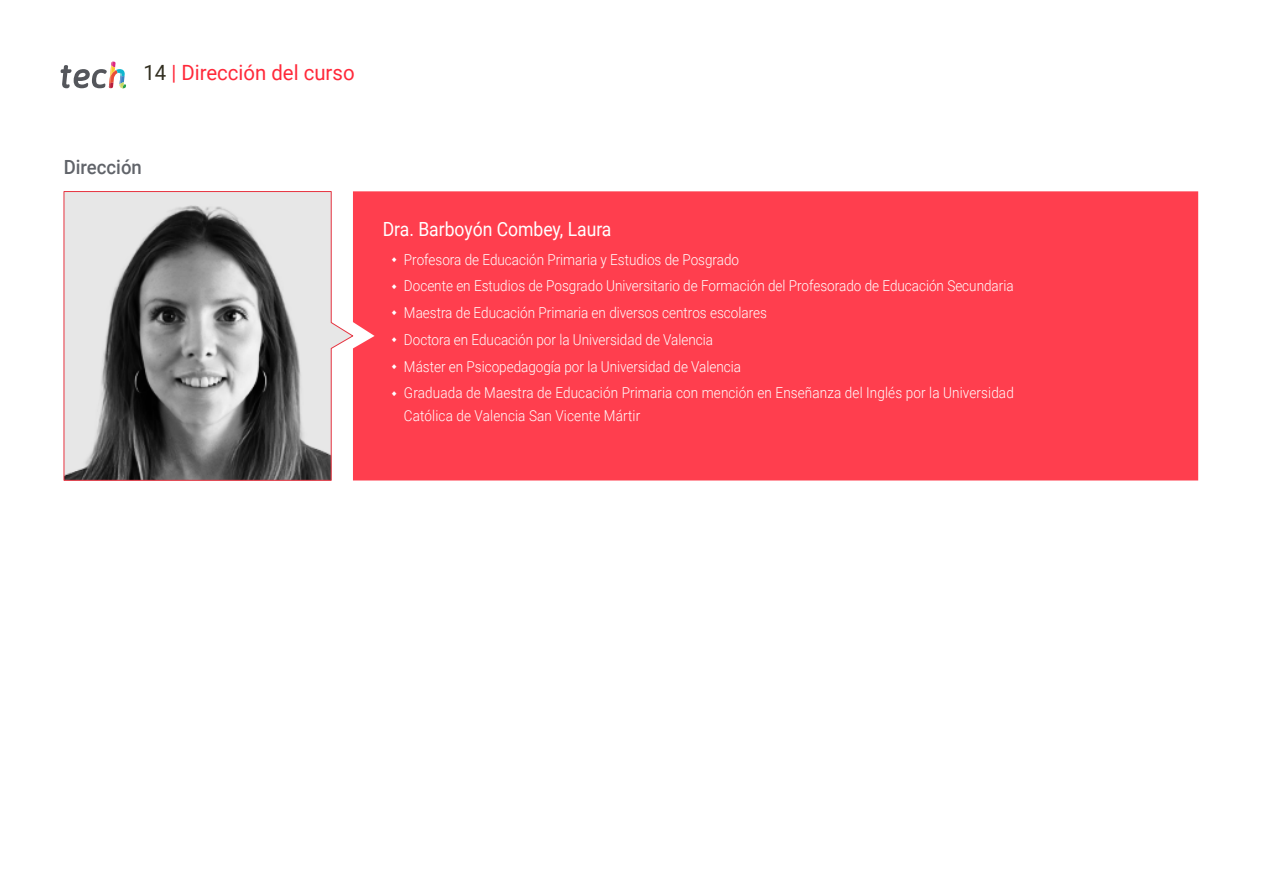
<style>
.page{position:relative;width:1263px;height:893px;background:#fff}
.page>*{position:absolute;margin:0;border:0;box-sizing:border-box;transform-origin:0 0}
.t1{font:21px "Roboto";color:#ff293a}
.t2{font:19.5px "Roboto";color:#fff;scale:.9 1}
.t3{font:500 19.5px "Roboto";color:#61646a;scale:.95 1}
.t4{font:300 15px/26.7px "Roboto";color:#fff;scale:.9 1}
.s1{color:#312e20}
</style>
<div class="page">
<svg style="left:61px;top:62px;width:65px;height:27px"></svg>
<div style="left:353px;top:191px;width:845px;height:289px;background:#ff3e4e"></div>
<svg style="left:64px;top:191px;width:289px;height:290px;background:#9d9b9b"></svg>
<svg style="left:392px;top:257px;width:5px;height:5px"></svg>
<svg style="left:392px;top:284px;width:5px;height:5px"></svg>
<svg style="left:392px;top:310px;width:5px;height:5px"></svg>
<svg style="left:392px;top:337px;width:5px;height:5px"></svg>
<svg style="left:392px;top:364px;width:5px;height:5px"></svg>
<svg style="left:392px;top:391px;width:5px;height:5px"></svg>
<h1 class="t1" style="left:144px;top:57px;width:213px"><span class="s1">14</span> | Dirección del curso</h1>
<h2 class="t3" style="left:64px;top:154px;width:84px">Dirección</h2>
<h2 class="t2" style="left:383px;top:215px;width:256px">Dra. Barboyón Combey, Laura</h2>
<p class="t4" style="left:404px;top:245px;width:679px">Profesora de Educación Primaria y Estudios de Posgrado<br>Docente en Estudios de Posgrado Universitario de Formación del Profesorado de Educación Secundaria Maestra de Educación Primaria en diversos centros escolares<br>Doctora en Educación por la Universidad de Valencia<br>Máster en Psicopedagogía por la Universidad de Valencia<br>Graduada de Maestra de Educación Primaria con mención en Enseñanza del Inglés por la Universidad</p>
<p class="t4" style="left:404px;top:402px;width:264px">Católica de Valencia San Vicente Mártir</p>
</div>
